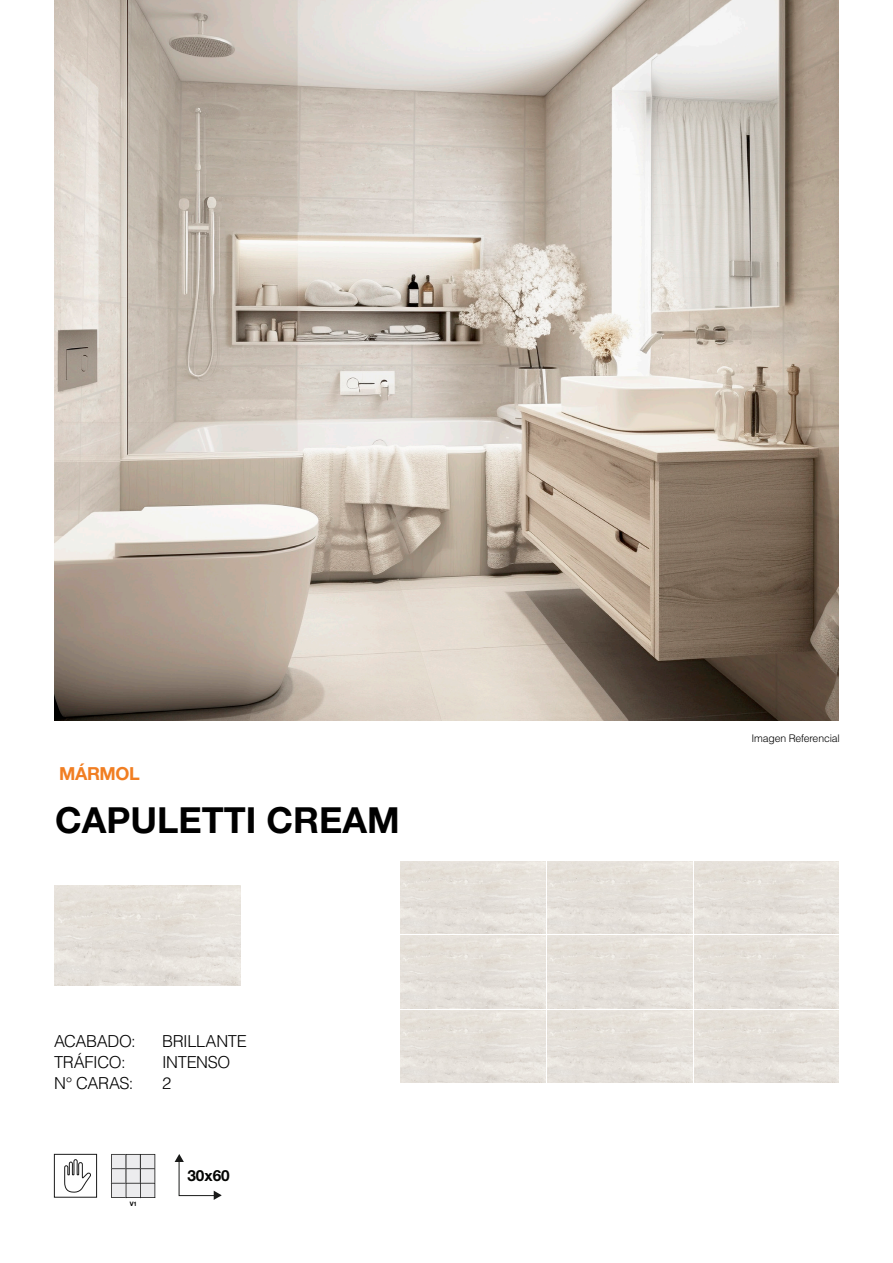
<style>
.page{position:relative;width:893px;height:1263px;background:#fff}
.page>*{position:absolute;margin:0;border:0;box-sizing:border-box;transform-origin:0 0}
.t1{font:700 36px "Helvetica Neue LT Std";color:#000}
.t2{font:700 18px "Helvetica Neue LT Std";letter-spacing:-.02em;color:#f17e22}
.t3{font:300 16.5px "Helvetica LT Std";letter-spacing:-.02em;color:#000}
.t4{font:700 15.45px "Helvetica Neue LT Std";color:#040503}
.t5{font:300 10.5px "Helvetica LT Std";letter-spacing:-.015em;color:#000}
.t6{font:700 6.15px "Helvetica Neue LT Std";color:#000}
</style>
<div class="page">
<img style="left:54px;top:0;width:785px;height:721px">
<svg style="left:111px;top:1154px;width:44px;height:44px;background:#cfcfd0"></svg>
<img style="left:400px;top:1010px;width:145px;height:73px">
<img style="left:547px;top:1010px;width:145px;height:73px">
<img style="left:694px;top:1010px;width:145px;height:73px">
<img style="left:400px;top:936px;width:145px;height:72px">
<img style="left:547px;top:936px;width:145px;height:72px">
<img style="left:694px;top:936px;width:145px;height:72px">
<img style="left:400px;top:861px;width:145px;height:73px">
<img style="left:547px;top:861px;width:145px;height:73px">
<img style="left:694px;top:861px;width:145px;height:73px">
<img style="left:54px;top:885px;width:187px;height:100px">
<svg style="left:54px;top:1153px;width:43px;height:45px"></svg>
<svg style="left:175px;top:1154px;width:47px;height:46px"></svg>
<p class="t2" style="left:59px;top:762px;width:82px">MÁRMOL</p>
<p class="t1" style="left:55px;top:798px;width:346px">CAPULETTI CREAM</p>
<p class="t3" style="left:54px;top:1030px;width:83px">ACABADO:</p>
<p class="t3" style="left:162px;top:1030px;width:86px">BRILLANTE</p>
<p class="t3" style="left:54px;top:1051px;width:73px">TRÁFICO:</p>
<p class="t3" style="left:162px;top:1051px;width:70px">INTENSO</p>
<p class="t3" style="left:54px;top:1072px;width:81px">N° CARAS:</p>
<p class="t3" style="left:162px;top:1072px;width:11px">2</p>
<p class="t6" style="left:130px;top:1200px;width:9px">V1</p>
<p class="t4" style="left:187px;top:1166px;width:44px">30x60</p>
<p class="t5" style="left:751px;top:731px;width:90px">Imagen Referencial</p>
</div>
